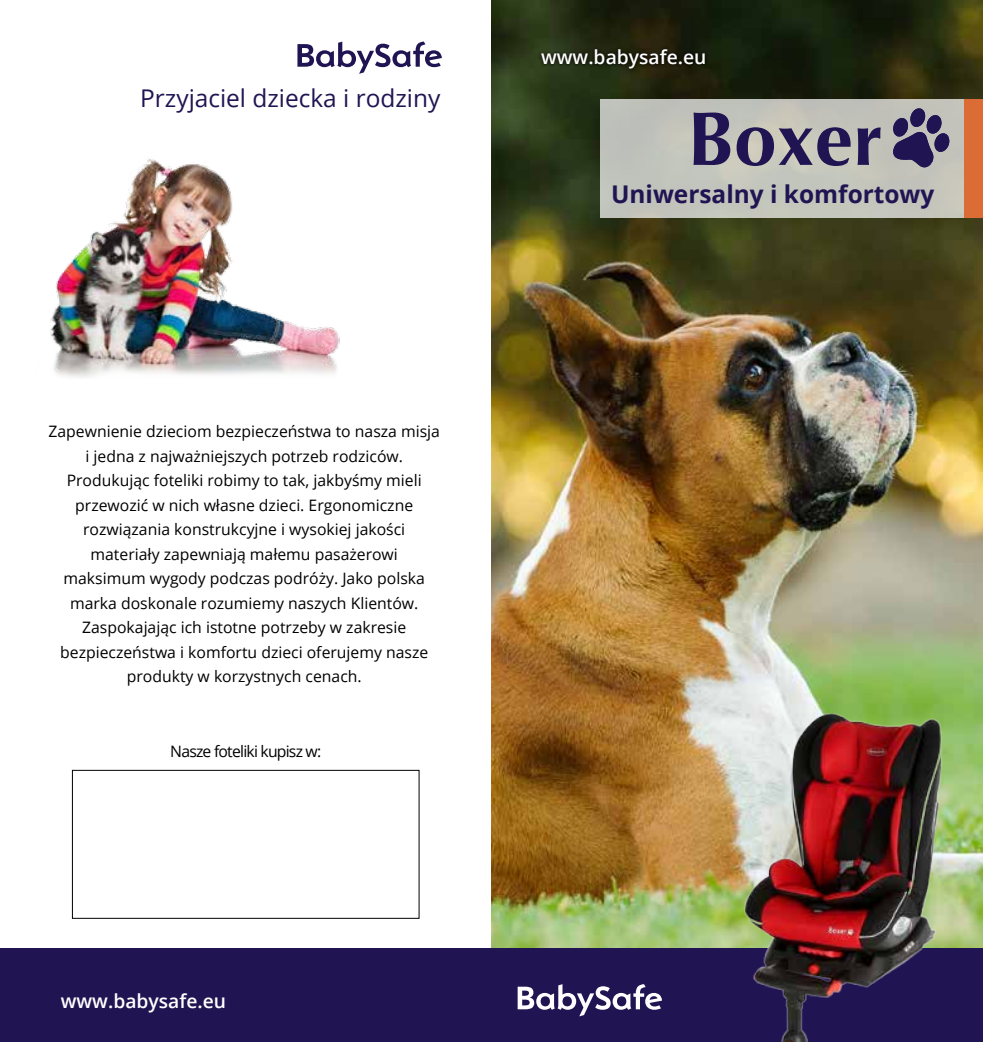
<style>
.page{position:relative;width:983px;height:1042px;background:#fff}
.page>*{position:absolute;margin:0;border:0;box-sizing:border-box;transform-origin:0 0}
.t1{font:700 76.3px "Optima";color:#211452}
.t2{font:24.32px "Open Sans";color:#211452}
.t3{font:700 24.32px "Open Sans";color:#211452}
.t4{font:600 19.25px "Open Sans";color:#fff}
.t5{font:15.75px/24.5px "Open Sans";color:#000;text-align:center}
.t6{font:15.75px "Open Sans";letter-spacing:-.05em;color:#000}
</style>
<div class="page">
<img style="left:491px;top:0;width:491px;height:948px">
<div style="left:0;top:948px;width:982px;height:94px;background:#211452"></div>
<svg style="left:517px;top:984px;width:144px;height:32px"></svg>
<svg style="left:297px;top:42px;width:144px;height:32px"></svg>
<img style="left:50px;top:159px;width:290px;height:218px">
<svg style="left:537px;top:45px;width:171px;height:27px;background:#1d220e"></svg>
<div style="left:72px;top:770px;width:347px;height:149px;border:1px solid #000"></div>
<img style="left:717px;top:700px;width:265px;height:342px">
<div style="left:600px;top:99px;width:363px;height:119px;background:#c2c4bb"></div>
<div style="left:963px;top:99px;width:19px;height:119px;background:#dc6c36"></div>
<svg style="left:893px;top:108px;width:56px;height:59px"></svg>
<h2 class="t2" style="left:140px;top:82px;width:301px">Przyjaciel dziecka i rodziny</h2>
<p class="t5" style="left:48px;top:419px;width:393px">Zapewnienie dzieciom bezpieczeństwa to nasza misja i jedna z najważniejszych potrzeb rodziców.<br>Produkując foteliki robimy to tak, jakbyśmy mieli przewozić w nich własne dzieci. Ergonomiczne rozwiązania konstrukcyjne i wysokiej jakości materiały zapewniają małemu pasażerowi maksimum wygody podczas podróży. Jako polska marka doskonale rozumiemy naszych Klientów.<br>Zaspokajając ich istotne potrzeby w zakresie bezpieczeństwa i komfortu dzieci oferujemy nasze produkty w korzystnych cenach.</p>
<p class="t6" style="left:170px;top:740px;width:152px">Nasze foteliki kupisz w:</p>
<p class="t4" style="left:61px;top:988px;width:167px">www.babysafe.eu</p>
<p class="t4" style="left:541px;top:44px;width:167px">www.babysafe.eu</p>
<h1 class="t1" style="left:687px;top:95px;width:197px">Boxer</h1>
<h2 class="t3" style="left:611px;top:177px;width:325px">Uniwersalny i komfortowy</h2>
</div>
